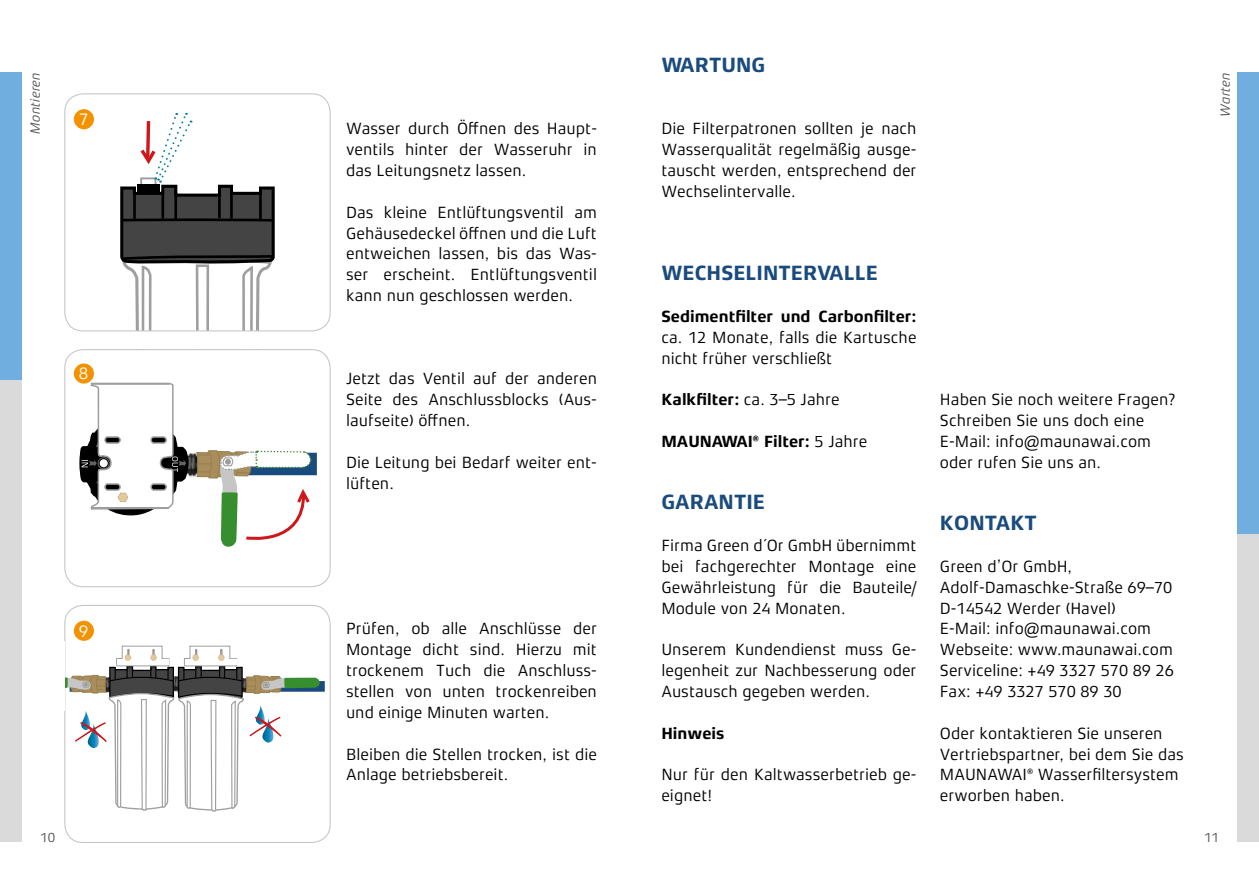
<style>
.page{position:relative;width:1259px;height:893px;background:#fff}
.page>*{position:absolute;margin:0;border:0;box-sizing:border-box;transform-origin:0 0}
.t1{font:700 21px "Xenois Sans Pro";color:#1a4b7e}
.t2{font:17.1px "Xenois Sans Pro";color:#fff}
.t3{font:16.5px/20.9px "Xenois Sans Pro";color:#000;text-align:justify}
.t4{font:700 16.5px "Xenois Sans Pro";color:#000}
.t5{font:italic 13.5px "Xenois Sans Pro";color:#575756}
.t6{font:13.5px "Xenois Sans Pro";color:#575756}
.s1{font-weight:400}
</style>
<div class="page">
<div style="left:64px;top:93px;width:267px;height:238px;border:1px solid #c6c6c6;border-radius:18px"></div>
<div style="left:74px;top:109px;width:20px;height:20px;background:#f39200;border-radius:50%"></div>
<div style="left:1237px;top:72px;width:22px;height:769px;background:#dadada"></div>
<div style="left:1237px;top:72px;width:22px;height:462px;background:#70aedf"></div>
<div style="left:0;top:72px;width:21px;height:769px;background:#dadada"></div>
<div style="left:0;top:72px;width:21px;height:308px;background:#70aedf"></div>
<div style="left:74px;top:363px;width:20px;height:21px;background:#f39200;border-radius:50%"></div>
<div style="left:74px;top:621px;width:20px;height:20px;background:#f39200;border-radius:50%"></div>
<div style="left:246px;top:453px;width:71px;height:22px;background:#1a4b7e"></div>
<svg style="left:79px;top:113px;width:233px;height:475px"></svg>
<svg style="left:64px;top:645px;width:256px;height:198px"></svg>
<p class="t5" style="left:28px;top:134px;width:63px;rotate:-90deg">Montieren</p>
<p class="t2" style="left:79px;top:109px;width:11px">7</p>
<p class="t2" style="left:79px;top:364px;width:11px">8</p>
<p class="t2" style="left:79px;top:621px;width:11px">9</p>
<p class="t3" style="left:346px;top:118px;width:252px">Wasser durch Öffnen des Haupt&shy;ventils hinter der Wasseruhr in das Leitungsnetz lassen.</p>
<p class="t3" style="left:346px;top:202px;width:252px">Das kleine Entlüftungsventil am Gehäusedeckel öffnen und die Luft entweichen lassen, bis das Was&shy;ser erscheint. Entlüftungsventil kann nun geschlossen werden.</p>
<p class="t3" style="left:346px;top:368px;width:252px">Jetzt das Ventil auf der anderen Seite des Anschlussblocks (Aus&shy;laufseite) öffnen.</p>
<p class="t3" style="left:346px;top:452px;width:252px">Die Leitung bei Bedarf weiter ent&shy;lüften.</p>
<p class="t3" style="left:346px;top:618px;width:252px">Prüfen, ob alle Anschlüsse der Montage dicht sind. Hierzu mit trockenem Tuch die Anschluss&shy;stellen von unten trockenreiben und einige Minuten warten.</p>
<p class="t3" style="left:346px;top:743px;width:252px">Bleiben die Stellen trocken, ist die<br>Anlage betriebsbereit.</p>
<p class="t1" style="left:661px;top:53px;width:105px">Wartung</p>
<p class="t3" style="left:661px;top:118px;width:257px">Die Filterpatronen sollten je nach Wasserqualität regelmäßig ausge&shy;tauscht werden, entsprechend der Wechselintervalle.</p>
<p class="t1" style="left:661px;top:261px;width:85px">Wechselinte</p>
<p class="t1" style="left:803px;top:261px;width:53px">rvalle</p>
<p class="t4" style="left:661px;top:307px;width:257px">Sedimentfilter und Carbonfilter:</p>
<p class="t3" style="left:661px;top:327px;width:257px">ca. 12 Monate, falls die Kartusche nicht früher verschließt</p>
<p class="t4" style="left:661px;top:390px;width:180px">Kalkfilter: <span class="s1">ca. 3–5 Jahre</span></p>
<p class="t4" style="left:661px;top:432px;width:14px">MAU</p>
<p class="t4" style="left:700px;top:432px;width:169px">NAWAI® Filter: <span class="s1">5 Jahre</span></p>
<p class="t1" style="left:661px;top:490px;width:70px">Garantie</p>
<p class="t3" style="left:661px;top:535px;width:257px">Firma Green d´Or GmbH übernimmt bei fachgerechter Montage eine Gewährleistung für die Bauteile/ Module von 24 Monaten.</p>
<p class="t3" style="left:661px;top:639px;width:257px">Unserem Kundendienst muss Ge&shy;legenheit zur Nachbesserung oder Austausch gegeben werden.</p>
<p class="t4" style="left:661px;top:724px;width:65px">Hinweis</p>
<p class="t3" style="left:661px;top:764px;width:257px">Nur für den Kaltwasserbetrieb ge&shy;eignet!</p>
<p class="t3" style="left:940px;top:389px;width:237px;text-align:left">Haben Sie noch weitere Fragen?<br>Schreiben Sie uns doch eine<br>E-Mail: info@maunawai.com oder rufen Sie uns an.</p>
<p class="t1" style="left:940px;top:511px;width:98px">KONTAKT</p>
<p class="t3" style="left:940px;top:556px;width:235px;text-align:left">Green d’Or GmbH,<br>Adolf-Damaschke-Straße 69–70<br>D-14542 Werder (Havel)<br>E-Mail: info@maunawai.com<br>Webseite: www.maunawai.com<br>Serviceline: +49 3327 570 89 26<br>Fax: +49 3327 570 89 30</p>
<p class="t3" style="left:940px;top:723px;width:245px;text-align:left">Oder kontaktieren Sie unseren<br>Vertriebspartner, bei dem Sie das<br>MAUNAWAI® Wasserfiltersystem erworben haben.</p>
<p class="t5" style="left:1217px;top:117px;width:47px;rotate:-90deg">Warten</p>
<p class="t6" style="left:40px;top:830px;width:16px">10</p>
<p class="t6" style="left:1204px;top:830px;width:16px">11</p>
</div>
